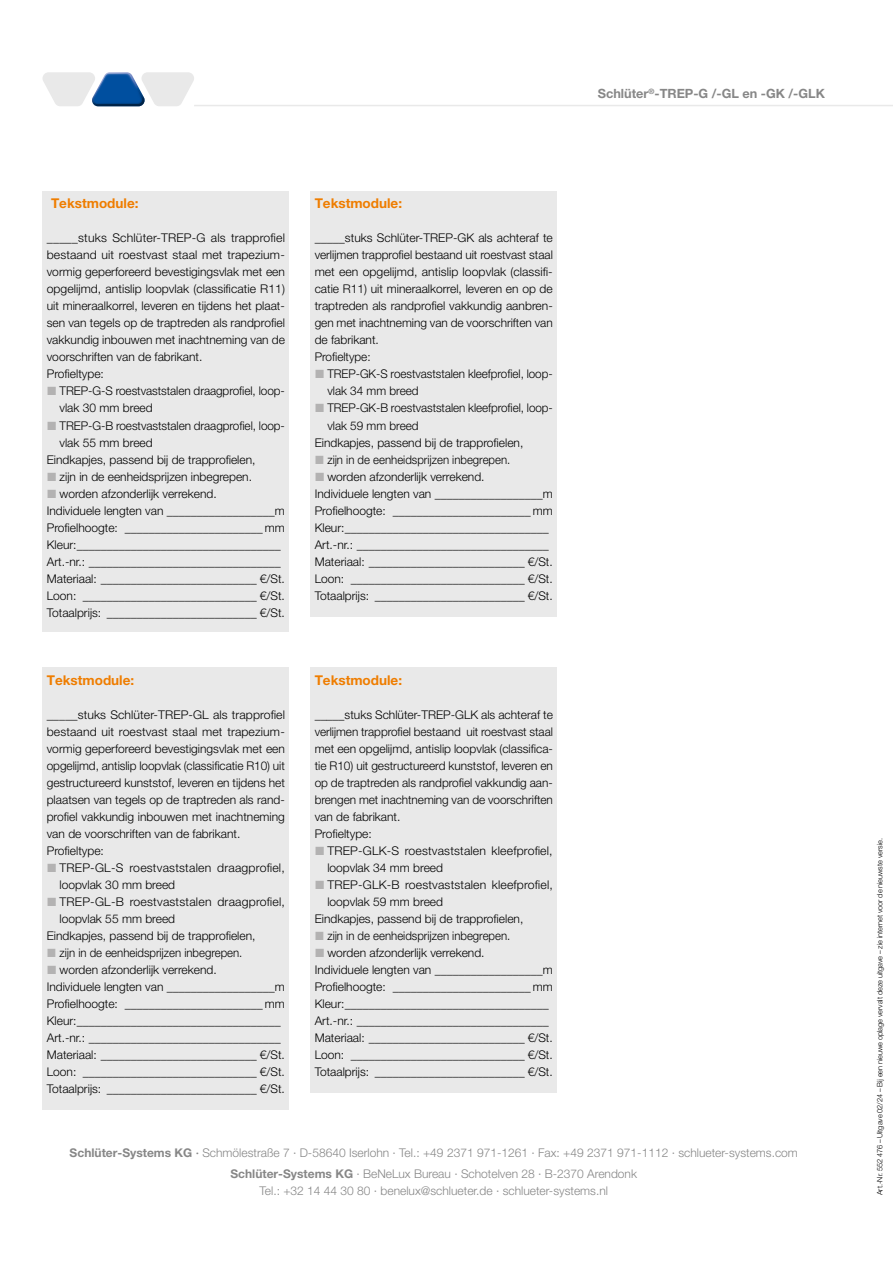
<style>
.page{position:relative;width:893px;height:1263px;background:#fff}
.page>*{position:absolute;margin:0;border:0;box-sizing:border-box;transform-origin:0 0}
.Textbausteine_Überschrift{font:700 13.5px "Helvetica Neue LT Pro";color:#ef7d00}
.Unter-Überschrift{font:700 13.5px "Helvetica Neue LT Pro";color:#ef7d00}
.t1{font:700 12.75px "Helvetica Neue LT Pro";color:#878787}
.Textbaustein_1__Zeile{font:300 12px/17px "Helvetica Neue LT Pro";color:#000}
.Textbaustein{font:300 12px "Helvetica Neue LT Pro";color:#000}
.t2{font:300 12px/21.3px "Helvetica Neue LT Pro";color:#878787;text-align:center}
.Textbaustein_1__Zeile-2{font:300 12px "Helvetica Neue LT Pro";color:#000;scale:.95 1}
.Fließtext{font:300 7.5px "Helvetica Neue LT Pro";letter-spacing:-.005em;color:#000}
.s1{font-weight:700}
.s2{font-weight:500}
</style>
<div class="page">
<hr style="left:194px;top:105px;width:699px;height:1px;background:#e9e9e9">
<svg style="left:43px;top:72px;width:151px;height:34px"></svg>
<div style="left:43px;top:191px;width:246px;height:440px;background:#e9e9e9"></div>
<div style="left:43px;top:668px;width:246px;height:442px;background:#e9e9e9"></div>
<div style="left:310px;top:668px;width:247px;height:425px;background:#e9e9e9"></div>
<div style="left:310px;top:191px;width:247px;height:426px;background:#e9e9e9"></div>
<p class="Unter-Überschrift" style="left:51px;top:195px;width:89px">Tekstmodule:</p>
<p class="Textbaustein_1__Zeile" style="left:47px;top:229px;width:240px;text-align:justify">_____stuks Schlüter-TREP-G als trapprofiel bestaand uit roestvast staal met trapezium&shy;vormig geperforeerd bevestigingsvlak met een opgelijmd, antislip loopvlak (classificatie R11) uit mineraalkorrel, leveren en tijdens het plaat&shy;sen van tegels op de traptreden als randprofiel vakkundig inbouwen met inachtneming van de voorschriften van de fabrikant.</p>
<p class="Textbaustein" style="left:47px;top:367px;width:59px">Profieltype:</p>
<p class="Textbaustein_1__Zeile" style="left:60px;top:382px;width:227px">TREP-G-S roestvaststalen draagprofiel, loop&shy;vlak 30 mm breed</p>
<p class="Textbaustein_1__Zeile" style="left:60px;top:416px;width:227px">TREP-G-B roestvaststalen draagprofiel, loop&shy;vlak 55 mm breed</p>
<p class="Textbaustein" style="left:47px;top:452px;width:210px">Eindkapjes, passend bij de trapprofielen,</p>
<p class="Textbaustein_1__Zeile" style="left:60px;top:467px;width:194px">zijn in de eenheidsprijzen inbegrepen.</p>
<p class="Textbaustein_1__Zeile" style="left:60px;top:484px;width:159px">worden afzonderlijk verrekend.</p>
<p class="Textbaustein" style="left:47px;top:503px;width:240px">Individuele lengten van __________________m</p>
<p class="Textbaustein" style="left:47px;top:520px;width:240px">Profielhoogte: _______________________ mm</p>
<p class="Textbaustein" style="left:47px;top:537px;width:235px">Kleur:__________________________________</p>
<p class="Textbaustein" style="left:47px;top:554px;width:235px">Art.-nr.: ________________________________</p>
<p class="Textbaustein" style="left:47px;top:571px;width:240px">Materiaal: __________________________ €/St.</p>
<p class="Textbaustein" style="left:47px;top:588px;width:240px">Loon: _____________________________ €/St.</p>
<p class="Textbaustein" style="left:47px;top:605px;width:240px">Totaalprijs: _________________________ €/St.</p>
<p class="Textbausteine_Überschrift" style="left:47px;top:671px;width:89px">Tekstmodule:</p>
<p class="Textbaustein_1__Zeile" style="left:47px;top:706px;width:240px;text-align:justify">_____stuks Schlüter-TREP-GL als trapprofiel bestaand uit roestvast staal met trapezium&shy;vormig geperforeerd bevestigingsvlak met een opgelijmd, antislip loopvlak (classificatie R10) uit gestructureerd kunststof, leveren en tijdens het plaatsen van tegels op de traptreden als rand&shy;profiel vakkundig inbouwen met inachtneming van de voorschriften van de fabrikant.</p>
<p class="Textbaustein" style="left:47px;top:843px;width:59px">Profieltype:</p>
<p class="Textbaustein_1__Zeile" style="left:60px;top:859px;width:227px">TREP-GL-S roestvaststalen draagprofiel, loopvlak 30 mm breed</p>
<p class="Textbaustein_1__Zeile" style="left:60px;top:893px;width:227px">TREP-GL-B roestvaststalen draagprofiel, loopvlak 55 mm breed</p>
<p class="Textbaustein" style="left:47px;top:928px;width:210px">Eindkapjes, passend bij de trapprofielen,</p>
<p class="Textbaustein_1__Zeile-2" style="left:60px;top:945px;width:194px">zijn in de eenheidsprijzen inbegrepen.</p>
<p class="Textbaustein_1__Zeile" style="left:60px;top:961px;width:159px">worden afzonderlijk verrekend.</p>
<p class="Textbaustein" style="left:47px;top:979px;width:240px">Individuele lengten van __________________m</p>
<p class="Textbaustein" style="left:47px;top:996px;width:240px">Profielhoogte: _______________________ mm</p>
<p class="Textbaustein" style="left:47px;top:1013px;width:235px">Kleur:__________________________________</p>
<p class="Textbaustein" style="left:47px;top:1030px;width:235px">Art.-nr.: ________________________________</p>
<p class="Textbaustein" style="left:47px;top:1047px;width:240px">Materiaal: __________________________ €/St.</p>
<p class="Textbaustein" style="left:47px;top:1064px;width:240px">Loon: _____________________________ €/St.</p>
<p class="Textbaustein" style="left:47px;top:1081px;width:240px">Totaalprijs: _________________________ €/St.</p>
<p class="Textbausteine_Überschrift" style="left:315px;top:195px;width:89px">Tekstmodule:</p>
<p class="Textbaustein_1__Zeile" style="left:315px;top:229px;width:240px;text-align:justify">_____stuks Schlüter-TREP-GK als achteraf te verlijmen trapprofiel bestaand uit roestvast staal met een opgelijmd, antislip loopvlak (classifi&shy;catie R11) uit mineraalkorrel, leveren en op de traptreden als randprofiel vakkundig aanbren&shy;gen met inachtneming van de voorschriften van de fabrikant.</p>
<p class="Textbaustein" style="left:315px;top:350px;width:57px">Profieltype:</p>
<p class="Textbaustein_1__Zeile" style="left:327px;top:365px;width:227px">TREP-GK-S roestvaststalen kleefprofiel, loop&shy;vlak 34 mm breed</p>
<p class="Textbaustein_1__Zeile" style="left:327px;top:399px;width:227px">TREP-GK-B roestvaststalen kleefprofiel, loop&shy;vlak 59 mm breed</p>
<p class="Textbaustein" style="left:315px;top:435px;width:210px">Eindkapjes, passend bij de trapprofielen,</p>
<p class="Textbaustein_1__Zeile-2" style="left:327px;top:452px;width:194px">zijn in de eenheidsprijzen inbegrepen.</p>
<p class="Textbaustein_1__Zeile" style="left:327px;top:467px;width:159px">worden afzonderlijk verrekend.</p>
<p class="Textbaustein" style="left:315px;top:486px;width:240px">Individuele lengten van __________________m</p>
<p class="Textbaustein" style="left:315px;top:503px;width:240px">Profielhoogte: _______________________ mm</p>
<p class="Textbaustein" style="left:315px;top:520px;width:235px">Kleur:__________________________________</p>
<p class="Textbaustein" style="left:315px;top:537px;width:235px">Art.-nr.: ________________________________</p>
<p class="Textbaustein" style="left:315px;top:554px;width:240px">Materiaal: __________________________ €/St.</p>
<p class="Textbaustein" style="left:315px;top:571px;width:240px">Loon: _____________________________ €/St.</p>
<p class="Textbaustein" style="left:315px;top:588px;width:240px">Totaalprijs: _________________________ €/St.</p>
<p class="Textbausteine_Überschrift" style="left:315px;top:671px;width:89px">Tekstmodule:</p>
<p class="Textbaustein_1__Zeile" style="left:315px;top:706px;width:240px;text-align:justify">_____stuks Schlüter-TREP-GLK als achteraf te verlijmen trapprofiel bestaand uit roestvast staal met een opgelijmd, antislip loopvlak (classifica&shy;tie R10) uit gestructureerd kunststof, leveren en op de traptreden als randprofiel vakkundig aan&shy;brengen met inachtneming van de voorschriften van de fabrikant.</p>
<p class="Textbaustein" style="left:315px;top:826px;width:59px">Profieltype:</p>
<p class="Textbaustein_1__Zeile" style="left:327px;top:842px;width:227px">TREP-GLK-S roestvaststalen kleefprofiel, loopvlak 34 mm breed</p>
<p class="Textbaustein_1__Zeile" style="left:327px;top:876px;width:227px">TREP-GLK-B roestvaststalen kleefprofiel, loopvlak 59 mm breed</p>
<p class="Textbaustein" style="left:315px;top:911px;width:210px">Eindkapjes, passend bij de trapprofielen,</p>
<p class="Textbaustein_1__Zeile-2" style="left:327px;top:928px;width:194px">zijn in de eenheidsprijzen inbegrepen.</p>
<p class="Textbaustein_1__Zeile" style="left:327px;top:944px;width:159px">worden afzonderlijk verrekend.</p>
<p class="Textbaustein" style="left:315px;top:962px;width:240px">Individuele lengten van __________________m</p>
<p class="Textbaustein" style="left:315px;top:979px;width:240px">Profielhoogte: _______________________ mm</p>
<p class="Textbaustein" style="left:315px;top:996px;width:235px">Kleur:__________________________________</p>
<p class="Textbaustein" style="left:315px;top:1013px;width:235px">Art.-nr.: ________________________________</p>
<p class="Textbaustein" style="left:315px;top:1030px;width:240px">Materiaal: __________________________ €/St.</p>
<p class="Textbaustein" style="left:315px;top:1047px;width:240px">Loon: _____________________________ €/St.</p>
<p class="Textbaustein" style="left:315px;top:1064px;width:240px">Totaalprijs: _________________________ €/St.</p>
<p class="t1" style="left:598px;top:86px;width:229px">Schlüter<sup>®</sup>-TREP-G /-GL en -GK /-GLK</p>
<p class="t2" style="left:70px;top:1141px;width:730px"><span class="s1">Schlüter-Systems KG</span> <span class="s2">·</span> Schmölestraße 7 · D-58640 Iserlohn · Tel.: +49 2371 971-1261 · Fax: +49 2371 971-1112 · schlueter-systems.com<br><span class="s1">Schlüter-Systems KG</span> · BeNeLux Bureau · Schotelven 28 · B-2370 Arendonk</p>
<p class="t2" style="left:260px;top:1180px;width:350px">Tel.: +32 14 44 30 80 · benelux@schlueter.de · schlueter-systems.nl</p>
<p class="Fließtext" style="left:875px;top:1195px;width:359px;rotate:-90deg">Art.-Nr. 552 476 – Uitgave 02/24 – Bij een nieuwe oplage vervalt deze uitgave – zie internet voor de nieuwste versie.</p>
</div>
